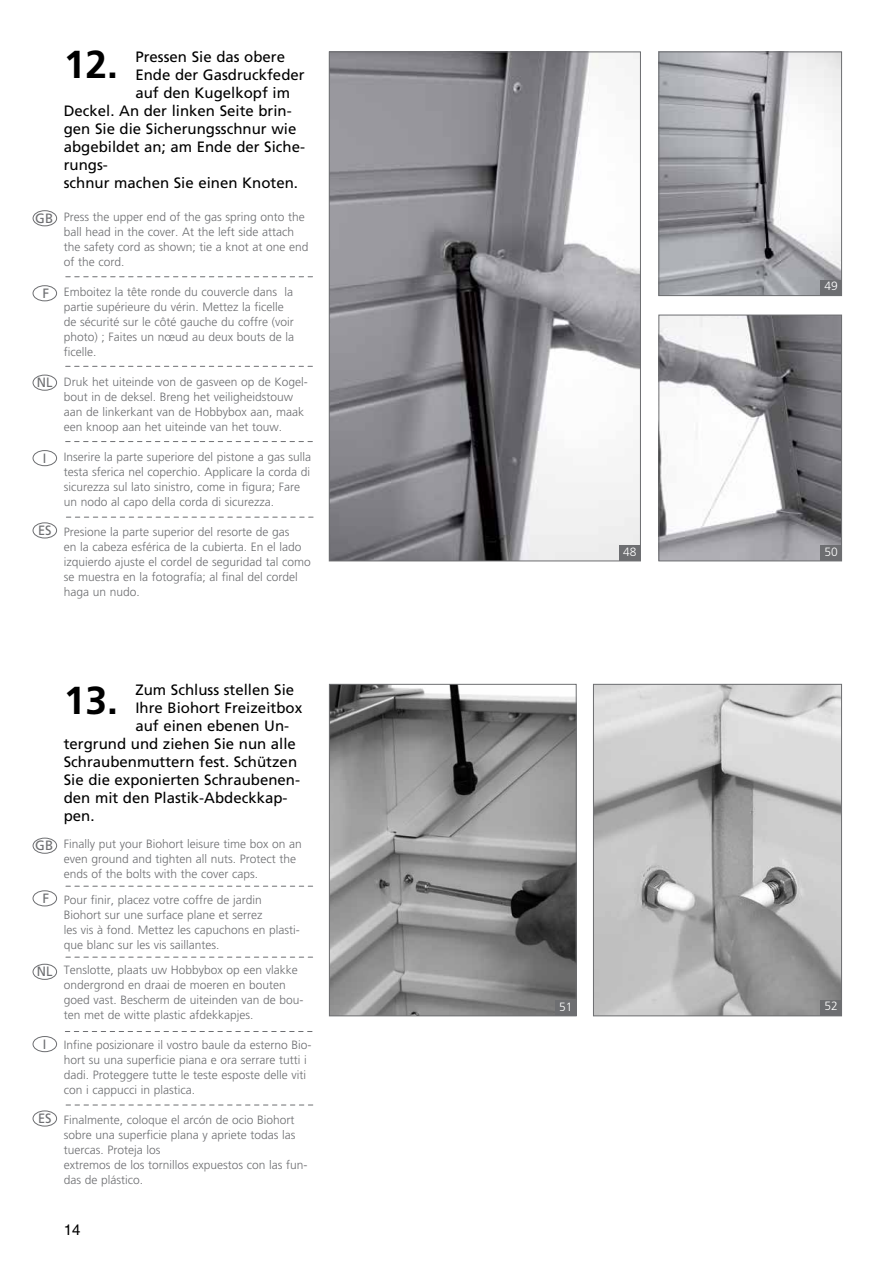
<style>
.page{position:relative;width:893px;height:1263px;background:#fff}
.page>*{position:absolute;margin:0;border:0;box-sizing:border-box;transform-origin:0 0}
.t1{font:700 39px "Frutiger LT Pro";color:#000}
.t2{font:15px "Frutiger LT Pro";color:#000}
.t3{font:15px "Helvetica World";color:#000}
.t4{font:13.5px "Frutiger LT Pro";color:#6d6e71;scale:.95 1}
.t5{font:13.5px "Frutiger LT Pro";color:#6d6e71}
.t6{font:300 12px/15px "Frutiger LT Pro";color:#6d6e71}
.t7{font:300 12px "Frutiger LT Pro";color:#fff}
</style>
<div class="page">
<img style="left:331px;top:686px;width:244px;height:328px">
<div style="left:329px;top:684px;width:248px;height:332px;border:1px solid #6d6e71"></div>
<img style="left:595px;top:686px;width:245px;height:328px">
<div style="left:593px;top:684px;width:249px;height:332px;border:1px solid #6d6e71"></div>
<img style="left:660px;top:54px;width:180px;height:240px">
<div style="left:658px;top:52px;width:184px;height:244px;border:1px solid #6d6e71"></div>
<img style="left:660px;top:317px;width:180px;height:242px">
<div style="left:658px;top:315px;width:184px;height:246px;border:1px solid #6d6e71"></div>
<img style="left:331px;top:54px;width:308px;height:505px">
<div style="left:329px;top:52px;width:312px;height:509px;border:1px solid #6d6e71"></div>
<div style="left:555px;top:1000px;width:22px;height:16px;background:#6d6e71"></div>
<div style="left:821px;top:1000px;width:21px;height:16px;background:#6d6e71"></div>
<div style="left:619px;top:545px;width:21px;height:16px;background:#6d6e71"></div>
<div style="left:821px;top:280px;width:21px;height:16px;background:#6d6e71"></div>
<div style="left:821px;top:545px;width:21px;height:16px;background:#6d6e71"></div>
<div style="left:33px;top:210px;width:24px;height:16px;border:1px solid #6d6e71;border-radius:50%"></div>
<div style="left:33px;top:285px;width:24px;height:16px;border:1px solid #6d6e71;border-radius:50%"></div>
<div style="left:33px;top:375px;width:24px;height:16px;border:1px solid #6d6e71;border-radius:50%"></div>
<div style="left:33px;top:450px;width:24px;height:16px;border:1px solid #6d6e71;border-radius:50%"></div>
<div style="left:33px;top:522px;width:24px;height:16px;border:1px solid #6d6e71;border-radius:50%"></div>
<div style="left:33px;top:838px;width:24px;height:16px;border:1px solid #6d6e71;border-radius:50%"></div>
<div style="left:33px;top:890px;width:24px;height:16px;border:1px solid #6d6e71;border-radius:50%"></div>
<div style="left:33px;top:964px;width:24px;height:16px;border:1px solid #6d6e71;border-radius:50%"></div>
<div style="left:33px;top:1036px;width:24px;height:16px;border:1px solid #6d6e71;border-radius:50%"></div>
<div style="left:33px;top:1110px;width:24px;height:16px;border:1px solid #6d6e71;border-radius:50%"></div>
<svg style="left:66px;top:276px;width:247px;height:1px"></svg>
<svg style="left:66px;top:366px;width:246px;height:1px"></svg>
<svg style="left:66px;top:441px;width:246px;height:1px"></svg>
<svg style="left:66px;top:517px;width:247px;height:1px"></svg>
<svg style="left:66px;top:886px;width:247px;height:1px"></svg>
<svg style="left:66px;top:957px;width:247px;height:1px"></svg>
<svg style="left:65px;top:1031px;width:247px;height:1px"></svg>
<svg style="left:66px;top:1105px;width:247px;height:1px"></svg>
<p class="t5" style="left:35px;top:210px;width:19px">GB</p>
<p class="t5" style="left:42px;top:285px;width:8px">F</p>
<p class="t4" style="left:37px;top:375px;width:18px">NL</p>
<p class="t4" style="left:43px;top:450px;width:5px">I</p>
<p class="t4" style="left:38px;top:522px;width:16px">ES</p>
<h1 class="t1" style="left:64px;top:42px;width:56px">12.</h1>
<p class="t2" style="left:135px;top:48px;width:151px">Pressen Sie das obere</p>
<p class="t2" style="left:135px;top:66px;width:171px">Ende der Gasdruckfeder</p>
<p class="t2" style="left:135px;top:84px;width:156px">auf den Kugelkopf im</p>
<p class="t2" style="left:64px;top:102px;width:229px">Deckel. An der linken Seite brin-</p>
<p class="t2" style="left:64px;top:120px;width:234px">gen Sie die Sicherungsschnur wie</p>
<p class="t2" style="left:64px;top:138px;width:243px">abgebildet an; am Ende der Siche-</p>
<p class="t2" style="left:64px;top:156px;width:46px">rungs-</p>
<p class="t2" style="left:64px;top:174px;width:236px">schnur machen Sie einen Knoten.</p>
<p class="t6" style="left:64px;top:210px;width:246px">Press the upper end of the gas spring onto the ball head in the cover. At the left side attach the safety cord as shown; tie a knot at one end of the cord.</p>
<p class="t6" style="left:64px;top:285px;width:232px">Emboitez la tête ronde du couvercle dans la partie supérieure du vérin. Mettez la ficelle de sécurité sur le côté gauche du coffre (voir photo) ; Faites un nœud au deux bouts de la ficelle.</p>
<p class="t6" style="left:64px;top:375px;width:246px">Druk het uiteinde von de gasveen op de Kogel&shy;bout in de deksel. Breng het veiligheidstouw aan de linkerkant van de Hobbybox aan, maak een knoop aan het uiteinde van het touw.</p>
<p class="t6" style="left:64px;top:450px;width:249px">Inserire la parte superiore del pistone a gas sulla testa sferica nel coperchio. Applicare la corda di sicurezza sul lato sinistro, come in figura; Fare un nodo al capo della corda di sicurezza.</p>
<p class="t6" style="left:64px;top:525px;width:249px">Presione la parte superior del resorte de gas<br>en la cabeza esférica de la cubierta. En el lado izquierdo ajuste el cordel de seguridad tal como se muestra en la fotografía; al final del cordel haga un nudo.</p>
<p class="t5" style="left:35px;top:838px;width:19px">GB</p>
<p class="t5" style="left:42px;top:890px;width:8px">F</p>
<p class="t4" style="left:37px;top:964px;width:18px">NL</p>
<p class="t4" style="left:43px;top:1036px;width:5px">I</p>
<p class="t4" style="left:38px;top:1110px;width:16px">ES</p>
<p class="t2" style="left:135px;top:681px;width:160px">Zum Schluss stellen Sie</p>
<p class="t2" style="left:135px;top:699px;width:168px">Ihre Biohort Freizeitbox</p>
<p class="t2" style="left:135px;top:717px;width:155px">auf einen ebenen Un-</p>
<p class="t2" style="left:64px;top:735px;width:234px">tergrund und ziehen Sie nun alle</p>
<p class="t2" style="left:64px;top:753px;width:235px">Schraubenmuttern fest. Schützen</p>
<p class="t2" style="left:64px;top:771px;width:238px">Sie die exponierten Schraubenen-</p>
<p class="t2" style="left:64px;top:789px;width:225px">den mit den Plastik-Abdeckkap-</p>
<p class="t2" style="left:64px;top:807px;width:32px">pen.</p>
<p class="t6" style="left:64px;top:837px;width:240px">Finally put your Biohort leisure time box on an even ground and tighten all nuts. Protect the ends of the bolts with the cover caps.</p>
<p class="t6" style="left:64px;top:892px;width:238px">Pour finir, placez votre coffre de jardin Biohort sur une surface plane et serrez<br>les vis à fond. Mettez les capuchons en plasti&shy;que blanc sur les vis saillantes.</p>
<p class="t6" style="left:64px;top:963px;width:241px">Tenslotte, plaats uw Hobbybox op een vlakke ondergrond en draai de moeren en bouten goed vast. Bescherm de uiteinden van de bou&shy;ten met de witte plastic afdekkapjes.</p>
<p class="t6" style="left:64px;top:1038px;width:249px">Infine posizionare il vostro baule da esterno Bio&shy;hort su una superficie piana e ora serrare tutti i dadi. Proteggere tutte le teste esposte delle viti con i cappucci in plastica.</p>
<p class="t6" style="left:64px;top:1113px;width:245px">Finalmente, coloque el arcón de ocio Biohort sobre una superficie plana y apriete todas las tuercas. Proteja los<br>extremos de los tornillos expuestos con las fun&shy;das de plástico.</p>
<h1 class="t1" style="left:64px;top:678px;width:56px">13.</h1>
<p class="t3" style="left:64px;top:1221px;width:18px">14</p>
<p class="t7" style="left:623px;top:545px;width:15px">48</p>
<p class="t7" style="left:825px;top:279px;width:15px">49</p>
<p class="t7" style="left:825px;top:545px;width:15px">50</p>
<p class="t7" style="left:559px;top:999px;width:15px">51</p>
<p class="t7" style="left:825px;top:999px;width:15px">52</p>
</div>
